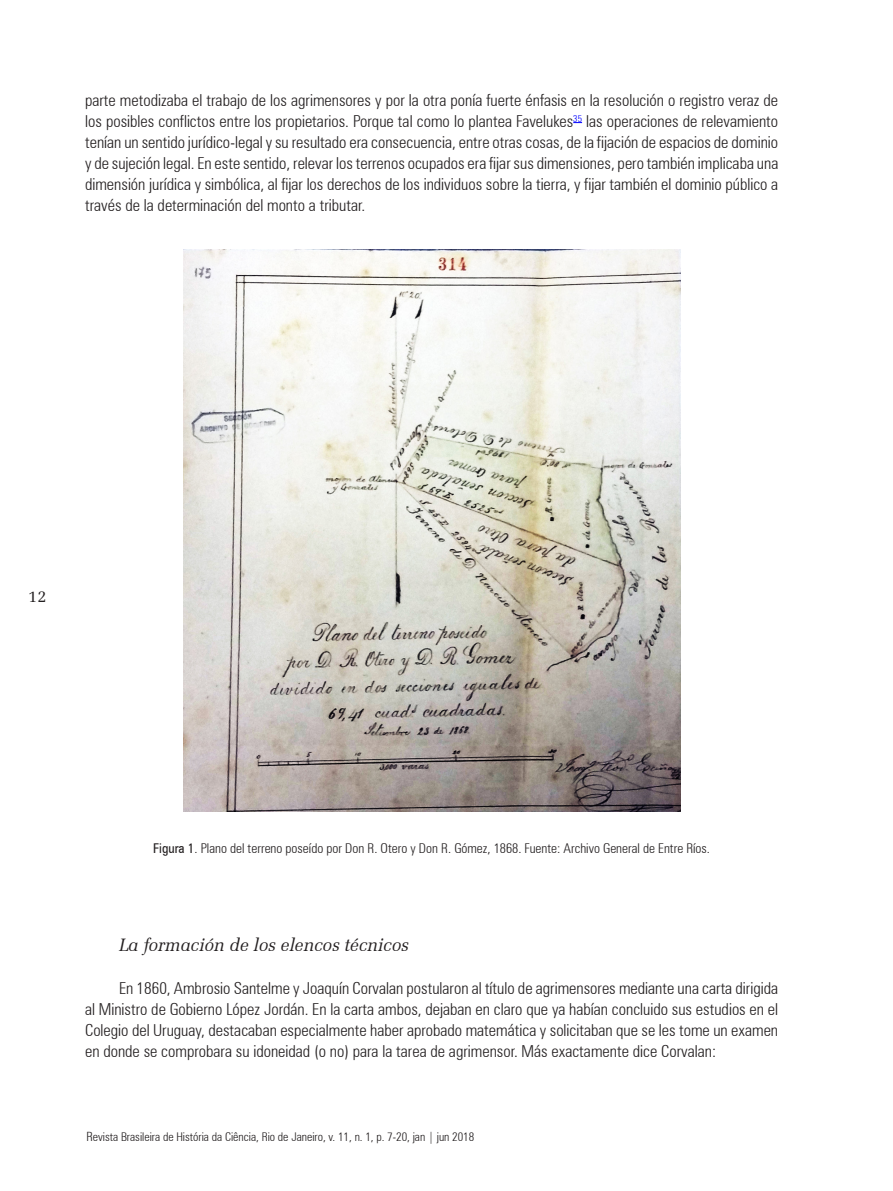
<style>
.page{position:relative;width:893px;height:1191px;background:#fff}
.page>*{position:absolute;margin:0;border:0;box-sizing:border-box;transform-origin:0 0}
.subsubsub{font:italic 18px "Zapf Elliptical 711 BT";color:#231f20}
.corpo{font:300 condensed 16.5px/21px "Zurich BT";color:#231f20;text-align:justify}
.t1{font:16.5px "Zapf Elliptical 711 BT";color:#231f20}
.legenda{font:300 condensed 13.5px "Zurich BT";color:#231f20}
.t2{font:300 condensed 12px "Zurich BT";color:#231f20}
.s1{font-weight:400}
.s2{font-size:12.75px}
</style>
<div class="page">
<img style="left:183px;top:250px;width:497px;height:561px">
<p class="corpo" style="left:85px;top:90px;width:695px">parte metodizaba el trabajo de los agrimensores y por la otra ponía fuerte énfasis en la resolución o registro veraz de los posibles conflictos entre los propietarios. Porque tal como lo plantea Favelukes<sup>35</sup> las operaciones de relevamiento tenían un sentido jurídico-legal y su resultado era consecuencia, entre otras cosas, de la fijación de espacios de dominio y de sujeción legal. En este sentido, relevar los terrenos ocupados era fijar sus dimensiones, pero también implicaba una dimensión jurídica y simbólica, al fijar los derechos de los individuos sobre la tierra, y fijar también el dominio público a través de la determinación del monto a tributar.</p>
<p class="t1" style="left:28px;top:586px;width:20px">12</p>
<p class="legenda" style="left:153px;top:840px;width:558px"><span class="s1">Figura 1</span>. Plano del terreno poseído por Don R. Otero y Don R. Gómez, 1868. Fuente: Archivo General de Entre Ríos.</p>
<p class="subsubsub" style="left:119px;top:934px;width:291px">La formación de los elencos técnicos</p>
<p class="corpo" style="left:85px;top:977px;width:695px;text-indent:34px">En 1860, Ambrosio Santelme y Joaquín Corvalan postularon al título de agrimensores mediante una carta dirigida al Ministro de Gobierno López Jordán. En la carta ambos, dejaban en claro que ya habían concluido sus estudios en el Colegio del Uruguay, destacaban especialmente haber aprobado matemática y solicitaban que se les tome un examen en donde se comprobara su idoneidad (o no) para la tarea de agrimensor. Más exactamente dice Corvalan:</p>
<p class="t2" style="left:86px;top:1129px;width:389px"><span class="s2">R</span>evista Brasileira de História da Ciência, Rio de Janeiro, v. 11, n. 1, p. 7-20, jan | jun 2018</p>
</div>
